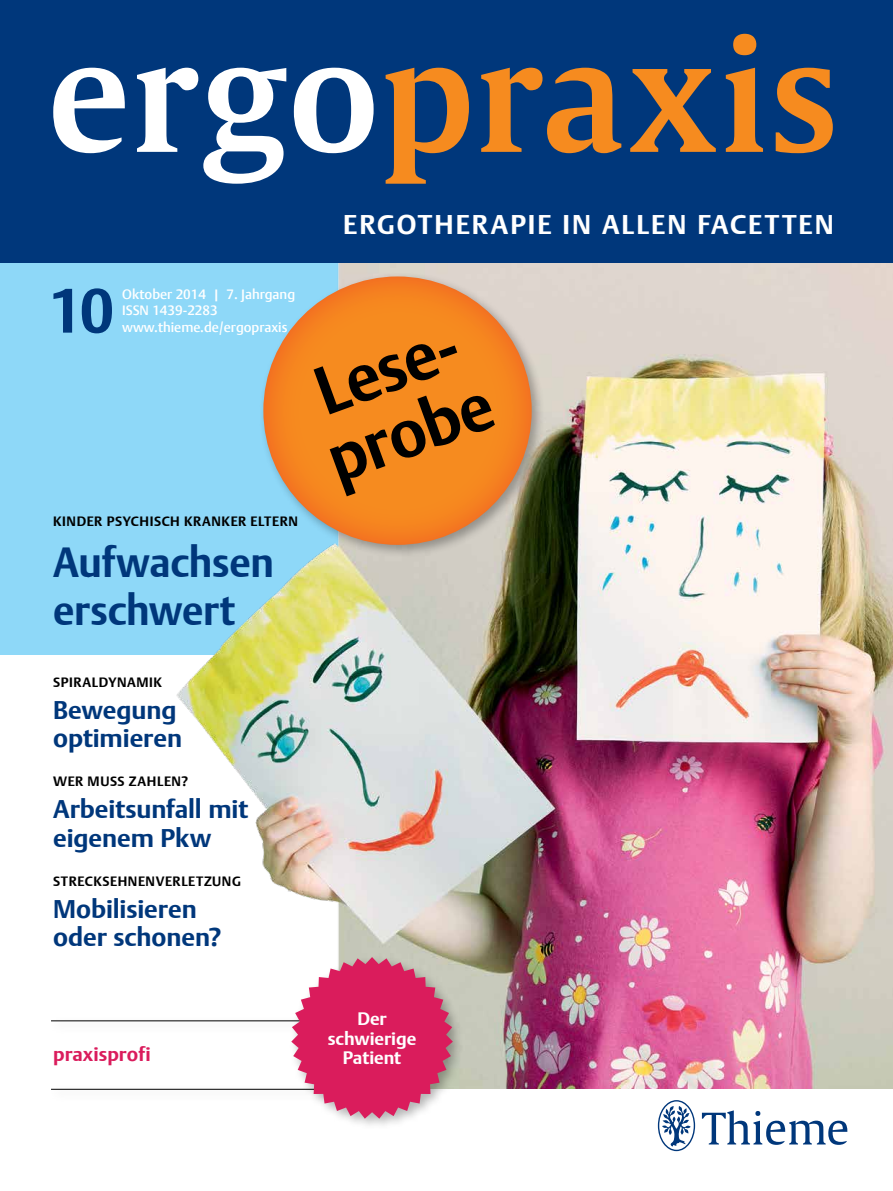
<style>
.page{position:relative;width:893px;height:1191px;background:#fff}
.page>*{position:absolute;margin:0;border:0;box-sizing:border-box;transform-origin:0 0}
.t1{font:600 150.9px "Thieme Gulliver 2011";letter-spacing:.01em;color:#f68b1f}
.t2{font:700 67.5px/67.5px "Thieme Argo 2011";color:#000;scale:.95 1}
.t3{font:700 61.5px "Thieme Argo 2011";color:#00377b}
.t4{font:700 42px/48px "Thieme Argo 2011";letter-spacing:-.01em;color:#00377b;scale:.95 1}
.t5{font:700 27px "Thieme Argo 2011";letter-spacing:.075em;color:#fff}
.t6{font:700 25.5px/28.5px "Thieme Argo 2011";letter-spacing:-.005em;color:#00377b}
.t7{font:700 19.5px "Thieme Argo 2011";letter-spacing:.005em;color:#da1c5c}
.t8{font:700 18px/19.5px "Thieme Argo 2011";letter-spacing:-.005em;color:#fff;text-align:center}
.t9{font:700 13.5px "Thieme Argo 2011";letter-spacing:.04em;color:#000}
.t10{font:500 13.5px/16.5px "Thieme Argo 2011";color:#fff}
.s1{color:#fff}
</style>
<div class="page">
<div style="left:0;top:0;width:893px;height:264px;background:#00377b"></div>
<svg style="left:658px;top:1100px;width:37px;height:51px"></svg>
<svg style="left:702px;top:1110px;width:145px;height:34px"></svg>
<div style="left:0;top:264px;width:893px;height:391px;background:#8ed8f8"></div>
<hr style="left:51px;top:1089px;width:270px;height:1px;background:#000">
<div style="left:47px;top:1015px;width:286px;height:19px;background:#000;opacity:.3"></div>
<hr style="left:51px;top:1020px;width:270px;height:1px;background:#000">
<img style="left:151px;top:264px;width:742px;height:825px">
<div style="left:288px;top:953px;width:177px;height:178px;background:#000;opacity:.3"></div>
<svg style="left:291px;top:957px;width:162px;height:161px"></svg>
<div style="left:259px;top:272px;width:286px;height:286px;background:#000;opacity:.3"></div>
<svg style="left:263px;top:276px;width:269px;height:269px"></svg>
<h1 class="t1" style="left:48px;top:-20px;width:792px"><span class="s1">ergo</span>praxis</h1>
<h3 class="t5" style="left:343px;top:206px;width:492px">ERGOTHERAPIE IN ALLEN FACETTEN</h3>
<h3 class="t3" style="left:48px;top:269px;width:67px">10</h3>
<p class="t10" style="left:122px;top:285px;width:174px">Oktober 2014 | 7. Jahrgang<br>ISSN 1439-2283</p>
<p class="t10" style="left:122px;top:318px;width:167px">www.thieme.de/ergopraxis</p>
<p class="t9" style="left:53px;top:512px;width:246px">KINDER PSYCHISCH KRANKER ELTERN</p>
<h3 class="t4" style="left:53px;top:538px;width:234px">Aufwachsen erschwert</h3>
<h2 class="t2" style="left:295px;top:365px;width:182px;rotate:-20deg">Lese&shy;probe</h2>
<p class="t9" style="left:53px;top:673px;width:110px">SPIRALDYNAMIK</p>
<h3 class="t6" style="left:53px;top:695px;width:130px">Bewegung optimieren</h3>
<p class="t9" style="left:53px;top:772px;width:137px">WER MUSS ZAHLEN?</p>
<h3 class="t6" style="left:53px;top:794px;width:197px">Arbeitsunfall mit eigenem Pkw</h3>
<p class="t9" style="left:53px;top:872px;width:189px">STRECKSEHNENVERLETZUNG</p>
<h3 class="t6" style="left:53px;top:894px;width:170px">Mobilisieren oder schonen?</h3>
<h3 class="t7" style="left:53px;top:1040px;width:99px">praxisprofi</h3>
<h3 class="t8" style="left:328px;top:1009px;width:90px">Der schwierige<br>Patient</h3>
</div>
